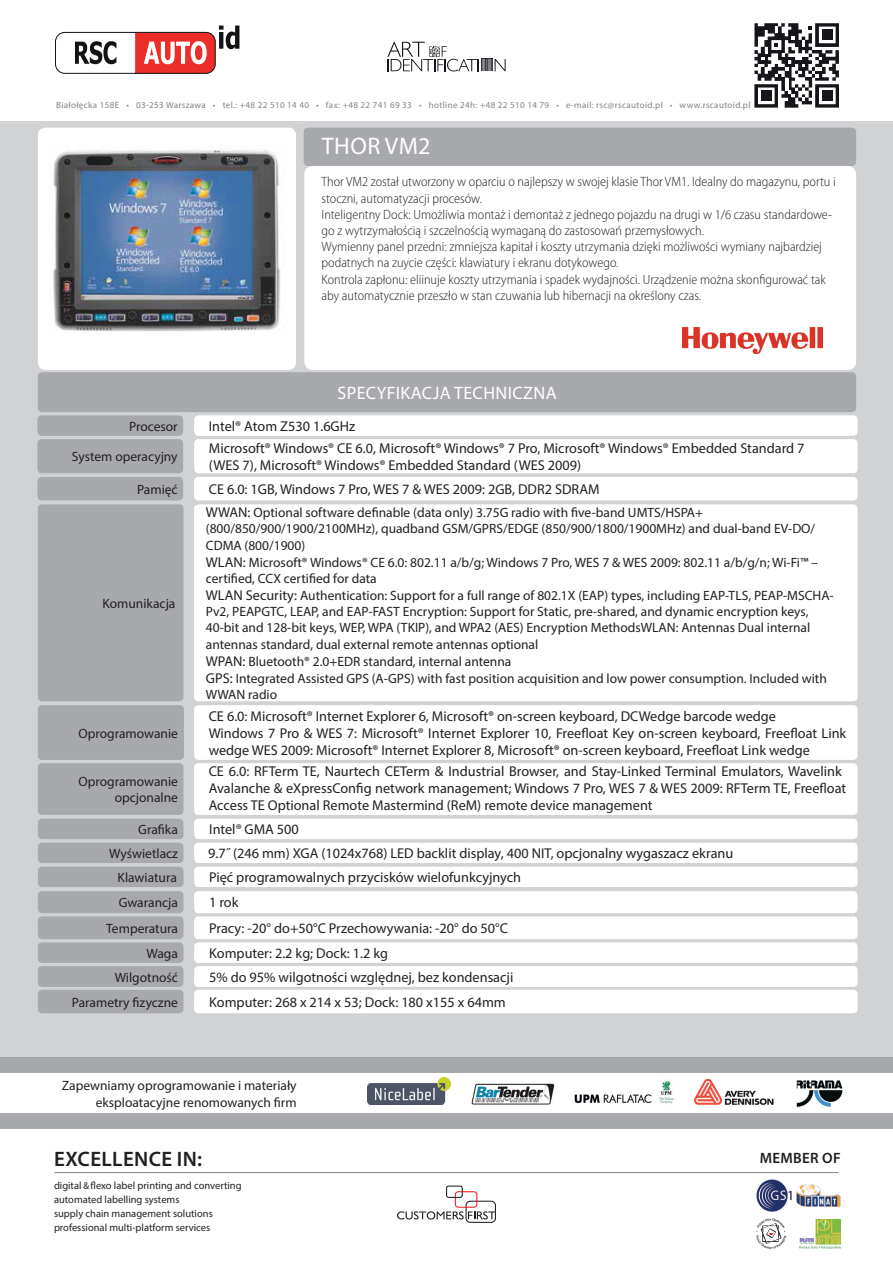
<style>
.page{position:relative;width:893px;height:1263px;background:#fff}
.page>*{position:absolute;margin:0;border:0;box-sizing:border-box;transform-origin:0 0}
.t1{font:24px "Myriad Pro";letter-spacing:.02em;color:#fff}
.t2{font:600 21px "Myriad Pro";letter-spacing:.02em;color:#231f20}
.t3{font:18px "Myriad Pro";letter-spacing:.02em;color:#fff}
.t4{font:600 15px "Myriad Pro";letter-spacing:.02em;color:#231f20}
.t5{font:14.25px/17.1px "Myriad Pro";color:#231f20}
.t6{font:13.5px/16.2px "Myriad Pro";color:#231f20}
.t7{font:300 semi-condensed 13.5px/16.2px "Myriad Pro";color:#231f20}
.t8{font:10.5px "Myriad Pro";color:#231f20}
.t9{font:semi-condensed 10.05px "Myriad Pro";color:#231f20}
.t10{font:9px "Myriad Pro";letter-spacing:.04em;color:#808285}
.s1{font-size:14.25px}
</style>
<div class="page">
<div style="left:0;top:121px;width:893px;height:1004px;background:#d1d2d4"></div>
<div style="left:194px;top:942px;width:663px;height:21px;background:#fff;border-radius:4px"></div>
<div style="left:194px;top:415px;width:663px;height:21px;background:#fff;border-radius:4px"></div>
<div style="left:38px;top:819px;width:145px;height:20px;background:#a8a9ad;border-radius:4px"></div>
<div style="left:194px;top:819px;width:663px;height:20px;background:#fff;border-radius:4px"></div>
<div style="left:38px;top:843px;width:145px;height:20px;background:#a8a9ad;border-radius:4px"></div>
<div style="left:38px;top:867px;width:146px;height:20px;background:#a8a9ad;border-radius:4px"></div>
<div style="left:304px;top:128px;width:552px;height:38px;background:#a8a9ad;border-radius:4px"></div>
<div style="left:38px;top:128px;width:258px;height:242px;background:#fff;border-radius:8px"></div>
<div style="left:0;top:1058px;width:893px;height:71px;background:#a8a9ad"></div>
<div style="left:38px;top:504px;width:145px;height:197px;background:#a8a9ad;border-radius:4px"></div>
<div style="left:38px;top:763px;width:145px;height:52px;background:#a8a9ad;border-radius:4px"></div>
<div style="left:38px;top:705px;width:146px;height:55px;background:#a8a9ad;border-radius:4px"></div>
<div style="left:38px;top:942px;width:145px;height:21px;background:#a8a9ad;border-radius:4px"></div>
<div style="left:37px;top:415px;width:146px;height:21px;background:#a8a9ad;border-radius:4px"></div>
<div style="left:38px;top:891px;width:145px;height:22px;background:#a8a9ad;border-radius:4px"></div>
<div style="left:38px;top:916px;width:145px;height:23px;background:#a8a9ad;border-radius:4px"></div>
<div style="left:38px;top:966px;width:145px;height:21px;background:#a8a9ad;border-radius:4px"></div>
<div style="left:37px;top:439px;width:146px;height:34px;background:#a8a9ad;border-radius:4px"></div>
<div style="left:38px;top:990px;width:145px;height:23px;background:#a8a9ad;border-radius:4px"></div>
<div style="left:37px;top:477px;width:146px;height:23px;background:#a8a9ad;border-radius:4px"></div>
<div style="left:304px;top:166px;width:552px;height:204px;background:#fff;border-radius:9px"></div>
<div style="left:38px;top:372px;width:818px;height:40px;background:#a8a9ad;border-radius:4px"></div>
<div style="left:194px;top:504px;width:663px;height:197px;background:#fff;border-radius:4px"></div>
<div style="left:194px;top:990px;width:663px;height:23px;background:#fff;border-radius:4px"></div>
<div style="left:194px;top:477px;width:663px;height:23px;background:#fff;border-radius:4px"></div>
<div style="left:194px;top:966px;width:663px;height:21px;background:#fff;border-radius:4px"></div>
<div style="left:194px;top:439px;width:663px;height:34px;background:#fff;border-radius:4px"></div>
<div style="left:194px;top:891px;width:663px;height:22px;background:#fff;border-radius:4px"></div>
<div style="left:194px;top:916px;width:663px;height:23px;background:#fff;border-radius:4px"></div>
<div style="left:0;top:1073px;width:893px;height:40px;background:#fff"></div>
<img style="left:472px;top:1083px;width:82px;height:22px">
<img style="left:368px;top:1078px;width:83px;height:27px">
<img style="left:574px;top:1080px;width:100px;height:24px">
<img style="left:694px;top:1078px;width:80px;height:27px">
<img style="left:796px;top:1080px;width:47px;height:27px">
<svg style="left:55px;top:26px;width:184px;height:48px"></svg>
<svg style="left:754px;top:23px;width:85px;height:85px"></svg>
<div style="left:822px;top:30px;width:10px;height:10px;background:#17151a"></div>
<div style="left:822px;top:91px;width:10px;height:10px;background:#17151a"></div>
<div style="left:761px;top:91px;width:10px;height:10px;background:#17151a"></div>
<svg style="left:387px;top:42px;width:119px;height:29px"></svg>
<svg style="left:397px;top:1185px;width:99px;height:38px"></svg>
<svg style="left:756px;top:1218px;width:30px;height:31px"></svg>
<img style="left:796px;top:1184px;width:44px;height:23px">
<img style="left:756px;top:1180px;width:36px;height:31px">
<img style="left:799px;top:1219px;width:41px;height:30px">
<hr style="left:55px;top:1172px;width:783px;height:1px;background:#808285">
<div style="left:194px;top:763px;width:663px;height:52px;background:#fff;border-radius:4px"></div>
<div style="left:194px;top:705px;width:663px;height:55px;background:#fff;border-radius:4px"></div>
<div style="left:194px;top:843px;width:663px;height:20px;background:#fff;border-radius:4px"></div>
<div style="left:194px;top:867px;width:664px;height:20px;background:#fff;border-radius:4px"></div>
<img style="left:683px;top:327px;width:140px;height:27px">
<img style="left:53px;top:147px;width:227px;height:185px">
<p class="t10" style="left:56px;top:99px;width:696px">Białołęcka 158E • 03-253 Warszawa • tel.: +48 22 510 14 40 • fax: +48 22 741 69 33 • hotline 24h: +48 22 510 14 79 • e-mail: rsc@rscautoid.pl • www.rscautoid.pl</p>
<p class="t1" style="left:322px;top:131px;width:110px">THOR VM2</p>
<p class="t7" style="left:322px;top:174px;width:516px">Thor VM2 został utworzony w oparciu o najlepszy w swojej klasie Thor VM1. Idealny do magazynu, portu i stoczni, automatyzacji procesów.</p>
<p class="t7" style="left:322px;top:206px;width:512px">Inteligentny Dock: Umożliwia montaż i demontaż z jednego pojazdu na drugi w 1/6 czasu standardowe&shy;go z wytrzymałością i szczelnością wymaganą do zastosowań przemysłowych.</p>
<p class="t7" style="left:322px;top:239px;width:502px">Wymienny panel przedni: zmniejsza kapitał i koszty utrzymania dzięki możliwości wymiany najbardziej podatnych na zuycie części: klawiatury i ekranu dotykowego.</p>
<p class="t7" style="left:322px;top:271px;width:506px">Kontrola zapłonu: eliinuje koszty utrzymania i spadek wydajności. Urządzenie można skonfigurować tak aby automatycznie przeszło w stan czuwania lub hibernacji na określony czas.</p>
<p class="t6" style="left:129px;top:418px;width:50px">Procesor</p>
<p class="t6" style="left:72px;top:448px;width:107px">System operacyjny</p>
<p class="t6" style="left:137px;top:481px;width:42px">Pamięć</p>
<p class="t6" style="left:102px;top:595px;width:74px">Komunikacja</p>
<p class="t3" style="left:337px;top:382px;width:221px">SPECYFIKACJA TECHNICZNA</p>
<p class="t5" style="left:209px;top:417px;width:148px">Intel® Atom Z530 1.6GHz</p>
<p class="t5" style="left:209px;top:439px;width:597px">Microsoft® Windows® CE 6.0, Microsoft® Windows® 7 Pro, Microsoft® Windows® Embedded Standard 7 (WES 7), Microsoft® Windows® Embedded Standard (WES 2009)</p>
<p class="t5" style="left:209px;top:480px;width:392px">CE 6.0: 1GB, Windows 7 Pro, WES 7 &amp; WES 2009: 2GB, DDR2 SDRAM</p>
<p class="t6" style="left:206px;top:504px;width:611px"><span class="s1">WWAN:</span> Optional software definable (data only) 3.75G radio with five-band UMTS/HSPA+ (800/850/900/1900/2100MHz), quadband GSM/GPRS/EDGE (850/900/1800/1900MHz) and dual-band EV-DO/<br>CDMA (800/1900)</p>
<p class="t6" style="left:206px;top:554px;width:614px"><span class="s1">WLAN:</span> Microsoft® Windows® CE 6.0: 802.11 a/b/g; Windows 7 Pro, WES 7 &amp; WES 2009: 802.11 a/b/g/n; Wi-Fi™ – certified, CCX certified for data</p>
<p class="t6" style="left:206px;top:587px;width:629px"><span class="s1">WLAN Security:</span> Authentication: Support for a full range of 802.1X (EAP) types, including EAP-TLS, PEAP-MSCHA-Pv2, PEAPGTC, LEAP, and EAP-FAST Encryption: Support for Static, pre-shared, and dynamic encryption keys, 40-bit and 128-bit keys, WEP, WPA (TKIP), and WPA2 (AES) Encryption MethodsWLAN: Antennas Dual internal antennas standard, dual external remote antennas optional</p>
<p class="t6" style="left:206px;top:653px;width:307px"><span class="s1">WPAN:</span> Bluetooth® 2.0+EDR standard, internal antenna</p>
<p class="t6" style="left:206px;top:670px;width:622px"><span class="s1">GPS:</span> Integrated Assisted GPS (A-GPS) with fast position acquisition and low power consumption. Included with<br>WWAN radio</p>
<p class="t5" style="left:209px;top:707px;width:569px">CE 6.0: Microsoft® Internet Explorer 6, Microsoft® on-screen keyboard, DCWedge barcode wedge</p>
<p class="t5" style="left:209px;top:724px;width:639px">Windows 7 Pro &amp; WES 7: Microsoft® Internet Explorer 10, Freefloat Key on-screen keyboard, Freefloat Link wedge WES 2009: Microsoft® Internet Explorer 8, Microsoft® on-screen keyboard, Freefloat Link wedge</p>
<p class="t5" style="left:209px;top:762px;width:639px">CE 6.0: RFTerm TE, Naurtech CETerm &amp; Industrial Browser, and Stay-Linked Terminal Emulators, Wavelink<br>Avalanche &amp; eXpressConfig network management; Windows 7 Pro, WES 7 &amp; WES 2009: RFTerm TE, Freefloat<br>Access TE Optional Remote Mastermind (ReM) remote device management</p>
<p class="t5" style="left:209px;top:820px;width:91px">Intel® GMA 500</p>
<p class="t5" style="left:209px;top:869px;width:314px">Pięć programowalnych przycisków wielofunkcyjnych</p>
<p class="t6" style="left:79px;top:725px;width:101px">Oprogramowanie</p>
<p class="t6" style="left:79px;top:773px;width:101px;text-align:right">Oprogramowanie opcjonalne</p>
<p class="t6" style="left:138px;top:821px;width:41px">Grafika</p>
<p class="t6" style="left:118px;top:869px;width:61px">Klawiatura</p>
<p class="t6" style="left:119px;top:894px;width:61px">Gwarancja</p>
<p class="t6" style="left:106px;top:920px;width:73px">Temperatura</p>
<p class="t6" style="left:115px;top:969px;width:65px">Wilgotność</p>
<p class="t6" style="left:109px;top:845px;width:70px">Wyświetlacz</p>
<p class="t5" style="left:208px;top:845px;width:527px">9.7˝ (246 mm) XGA (1024x768) LED backlit display, 400 NIT, opcjonalny wygaszacz ekranu</p>
<p class="t5" style="left:209px;top:894px;width:31px">1 rok</p>
<p class="t5" style="left:209px;top:919px;width:300px">Pracy: -20° do+50°C Przechowywania: -20° do 50°C</p>
<p class="t5" style="left:209px;top:944px;width:180px">Komputer: 2.2 kg; Dock: 1.2 kg</p>
<p class="t6" style="left:146px;top:945px;width:33px">Waga</p>
<p class="t5" style="left:209px;top:968px;width:306px">5% do 95% wilgotności względnej, bez kondensacji</p>
<p class="t6" style="left:72px;top:994px;width:108px">Parametry fizyczne</p>
<p class="t5" style="left:209px;top:993px;width:298px">Komputer: 268 x 214 x 53; Dock: 180 x155 x 64mm</p>
<p class="t6" style="left:62px;top:1077px;width:236px">Zapewniamy oprogramowanie i materiały</p>
<p class="t6" style="left:96px;top:1094px;width:202px">eksploatacyjne renomowanych firm</p>
<p class="t2" style="left:54px;top:1145px;width:150px">EXCELLENCE IN:</p>
<p class="t8" style="left:54px;top:1193px;width:127px">automated labelling systems</p>
<p class="t8" style="left:54px;top:1221px;width:158px">professional multi-platform services</p>
<p class="t8" style="left:54px;top:1179px;width:189px">digital flexo label printing and converting</p>
<p class="t9" style="left:83px;top:1180px;width:7px">&amp;</p>
<p class="t8" style="left:54px;top:1207px;width:160px">supply chain management solutions</p>
<p class="t4" style="left:760px;top:1149px;width:82px">MEMBER OF</p>
</div>
